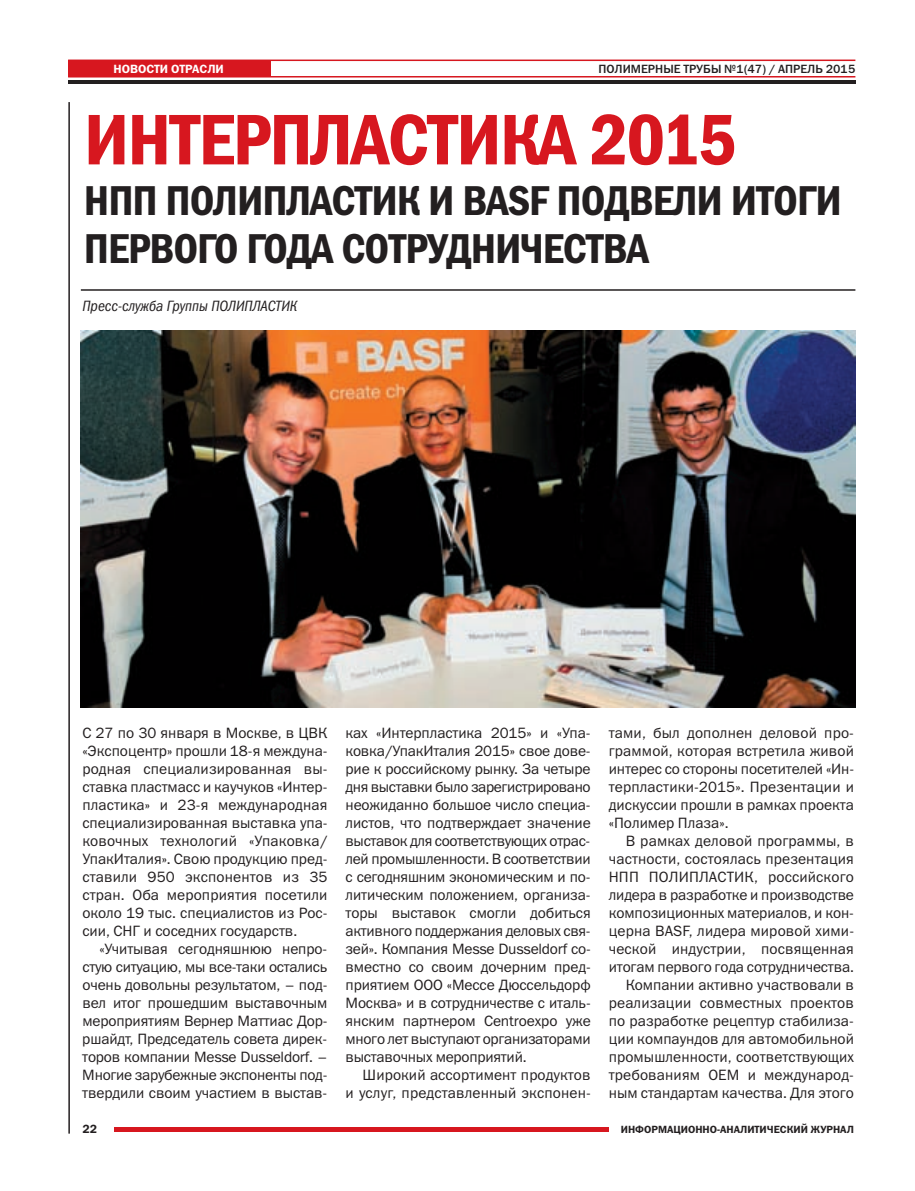
<style>
.page{position:relative;width:915px;height:1191px;background:#fff}
.page>*{position:absolute;margin:0;border:0;box-sizing:border-box;transform-origin:0 0}
.t1{font:72px "Franklin Gothic Demi Cond C";letter-spacing:-.025em;color:#d7171f}
.t2{font:42px/48px "Franklin Gothic Demi Cond C";letter-spacing:-.025em;color:#231f20}
.t3{font:15px/18px "Franklin Gothic Book C";color:#231f20;text-align:justify}
.t4{font:italic 15px "Franklin Gothic Book Cond C";color:#231f20}
.t5{font:12px "Franklin Gothic Medium C";color:#231f20}
.t6{font:12px "Franklin Gothic Demi C";color:#fff}
.t7{font:12px "Franklin Gothic Demi C";color:#231f20}
.t8{font:10.5px "Franklin Gothic Demi C";color:#231f20}
</style>
<div class="page">
<hr style="left:68px;top:102px;width:2px;height:1031px;background:#231f20">
<hr style="left:114px;top:1127px;width:494px;height:4px;background:#d7171f">
<hr style="left:68px;top:76px;width:787px;height:1px;background:#d7171f">
<hr style="left:68px;top:60px;width:787px;height:1px;background:#d7171f">
<hr style="left:68px;top:80px;width:787px;height:3px;background:#231f20">
<div style="left:68px;top:60px;width:202px;height:16px;background:#d7171f"></div>
<hr style="left:81px;top:289px;width:774px;height:2px;background:#231f20">
<img style="left:81px;top:331px;width:774px;height:376px">
<p class="t6" style="left:113px;top:62px;width:112px">НОВОСТИ ОТРАСЛИ</p>
<p class="t5" style="left:598px;top:62px;width:258px">ПОЛИМЕРНЫЕ ТРУБЫ №1(47) / АПРЕЛЬ 2015</p>
<h1 class="t1" style="left:84px;top:97px;width:654px">ИНТЕРПЛАСТИКA 2015</h1>
<h2 class="t2" style="left:84px;top:177px;width:759px">НПП ПОЛИПЛАСТИК И BASF ПОДВЕЛИ ИТОГИ<br>ПЕРВОГО ГОДА СОТРУДНИЧЕСТВА</h2>
<p class="t4" style="left:82px;top:301px;width:216px">Пресс-служба Группы ПОЛИПЛАСТИК</p>
<p class="t3" style="left:82px;top:724px;width:247px">С 27 по 30 января в Москве, в ЦВК «Экспоцентр» прошли 18-я междуна&shy;родная специализированная вы&shy;ставка пластмасс и каучуков «Интер&shy;пластика» и 23-я международная специализированная выставка упа&shy;ковочных технологий «Упаковка/ УпакИталия». Свою продукцию пред&shy;ставили 950 экспонентов из 35 стран. Оба мероприятия посетили около 19 тыс. специалистов из Рос&shy;сии, СНГ и соседних государств.</p>
<p class="t3" style="left:82px;top:940px;width:247px;text-indent:17px">«Учитывая сегодняшнюю непро&shy;стую ситуацию, мы все-таки остались очень довольны результатом, – под&shy;вел итог прошедшим выставочным мероприятиям Вернер Маттиас Дор&shy;ршайдт, Председатель совета дирек&shy;торов компании Messe Dusseldorf. – Многие зарубежные экспоненты под&shy;твердили своим участием в выстав-</p>
<p class="t7" style="left:82px;top:1122px;width:16px">22</p>
<p class="t3" style="left:345px;top:724px;width:247px">ках «Интерпластика 2015» и «Упа&shy;ковка/УпакИталия 2015» свое дове&shy;рие к российскому рынку. За четыре дня выставки было зарегистрировано неожиданно большое число специа&shy;листов, что подтверждает значение выставок для соответствующих отрас&shy;лей промышленности. В соответствии с сегодняшним экономическим и по&shy;литическим положением, организа&shy;торы выставок смогли добиться активного поддержания деловых свя&shy;зей». Компания Messe Dusseldorf со&shy;вместно со своим дочерним пред&shy;приятием ООО «Мессе Дюссельдорф Москва» и в сотрудничестве с италь&shy;янским партнером Centroexpo уже много лет выступают организаторами выставочных мероприятий.</p>
<p class="t3" style="left:345px;top:1066px;width:246px;text-align:right">Широкий ассортимент продуктов<br>и услуг, представленный экспонен-</p>
<p class="t3" style="left:608px;top:724px;width:247px">тами, был дополнен деловой про&shy;граммой, которая встретила живой интерес со стороны посетителей «Ин&shy;терпластики-2015». Презентации и дискуссии прошли в рамках проекта «Полимер Плаза».</p>
<p class="t3" style="left:608px;top:832px;width:247px;text-align:right">В рамках деловой программы, в частности, состоялась презентация НПП ПОЛИПЛАСТИК, российского лидера в разработке и производстве композиционных материалов, и кон&shy;церна BASF, лидера мировой хими&shy;ческой индустрии, посвященная итогам первого года сотрудничества.<br>Компании активно участвовали в реализации совместных проектов по разработке рецептур стабилиза&shy;ции компаундов для автомобильной промышленности, соответствующих требованиям OEM и международ&shy;ным стандартам качества. Для этого</p>
<p class="t8" style="left:620px;top:1122px;width:234px">ИНФОРМАЦИОННО-АНАЛИТИЧЕСКИЙ ЖУРНАЛ</p>
</div>
